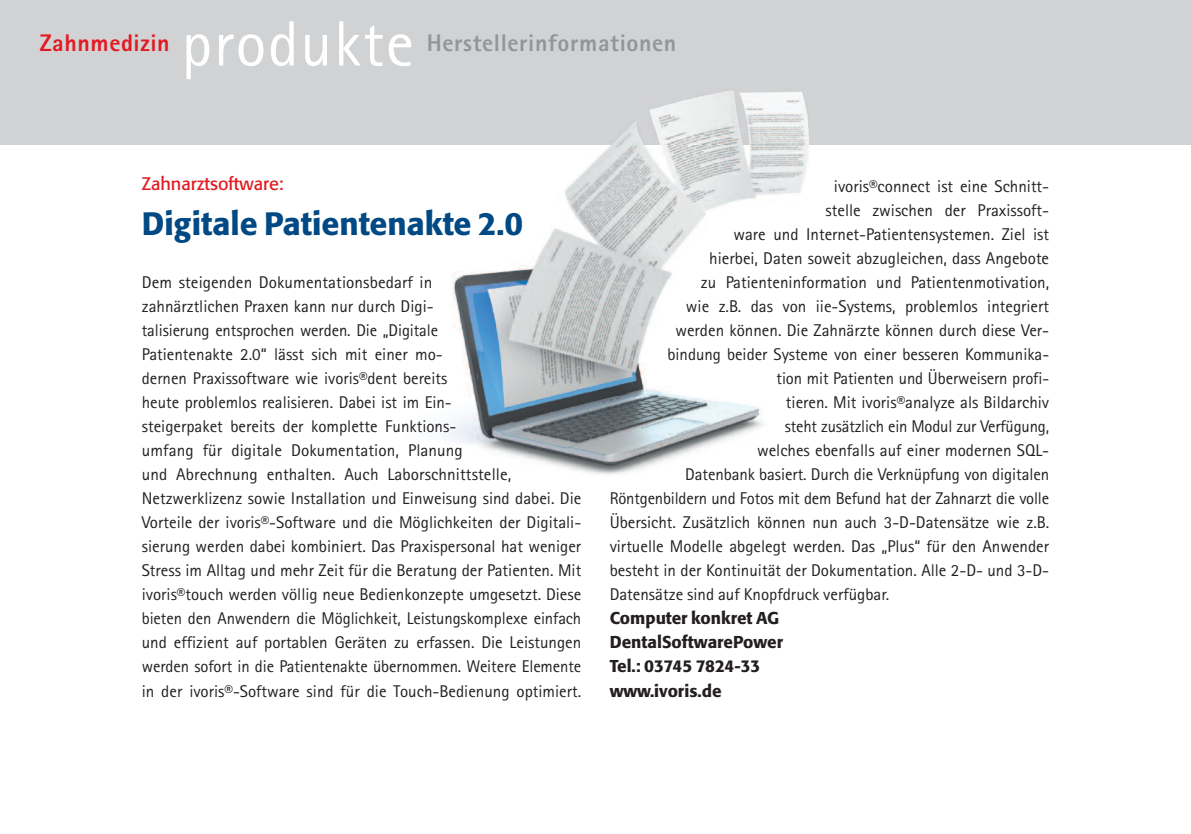
<style>
.page{position:relative;width:1191px;height:834px;background:#fff}
.page>*{position:absolute;margin:0;border:0;box-sizing:border-box;transform-origin:0 0}
.t1{font:64px "Rotis Sans Serif";letter-spacing:.025em;color:#fff}
.t2{font:500 32px "Formata";color:#014984}
.t3{font:800 24px "Rotis Sans Serif";letter-spacing:.025em;color:#939598}
.t4{font:800 24px "Rotis Sans Serif";letter-spacing:.025em;color:#e21a21}
.t5{font:18px "Formata";color:#e21a21}
.t6{font:17px/24px "Rotis Sans Serif";color:#231f20}
.t7{font:500 17px/24px "Formata";color:#231f20}
</style>
<div class="page">
<div style="left:0;top:0;width:1191px;height:144px;background:#d1d2d4"></div>
<img style="left:405px;top:91px;width:456px;height:384px">
<h3 class="t4" style="left:40px;top:35px;width:131px">Zahnmedizin</h3>
<h1 class="t1" style="left:181px;top:21px;width:234px">produkte</h1>
<h3 class="t3" style="left:427px;top:35px;width:251px">Herstellerinformationen</h3>
<p class="t5" style="left:142px;top:176px;width:143px">Zahnarztsoftware:</p>
<h2 class="t2" style="left:142px;top:210px;width:383px">Digitale Patientenakte 2.0</h2>
<p class="t6" style="left:142px;top:272px;width:441px">Dem steigenden Dokumentationsbedarf in<br>zahnärztlichen Praxen kann nur durch Digi-<br>talisierung entsprochen werden. Die „Digitale<br>Patientenakte 2.0“ lässt sich mit einer mo-<br>dernen Praxissoftware wie ivoris®dent bereits<br>heute problemlos realisieren. Dabei ist im Ein-<br>steigerpaket bereits der komplette Funktions-<br>umfang für digitale Dokumentation, Planung<br>und Abrechnung enthalten. Auch Laborschnittstelle, Netzwerklizenz sowie Installation und Einweisung sind dabei. Die Vorteile der ivoris®-Software und die Möglichkeiten der Digitali&shy;sierung werden dabei kombiniert. Das Praxispersonal hat weniger Stress im Alltag und mehr Zeit für die Beratung der Patienten. Mit ivoris®touch werden völlig neue Bedienkonzepte umgesetzt. Diese bieten den Anwendern die Möglichkeit, Leistungskomplexe einfach und effizient auf portablen Geräten zu erfassen. Die Leistungen werden sofort in die Patientenakte übernommen. Weitere Elemente in der ivoris®-Software sind für die Touch-Bedienung optimiert.</p>
<p class="t6" style="left:834px;top:176px;width:217px">ivoris®connect ist eine Schnitt-</p>
<p class="t6" style="left:825px;top:200px;width:225px">stelle zwischen der Praxissoft-</p>
<p class="t6" style="left:733px;top:224px;width:317px">ware und Internet-Patientensystemen. Ziel ist</p>
<p class="t6" style="left:709px;top:248px;width:341px">hierbei, Daten soweit abzugleichen, dass Angebote</p>
<p class="t6" style="left:701px;top:272px;width:350px">zu Patienteninformation und Patientenmotivation,</p>
<p class="t6" style="left:686px;top:296px;width:365px">wie z.B. das von iie-Systems, problemlos integriert</p>
<p class="t6" style="left:675px;top:320px;width:375px">werden können. Die Zahnärzte können durch diese Ver-</p>
<p class="t6" style="left:667px;top:344px;width:383px">bindung beider Systeme von einer besseren Kommunika-</p>
<p class="t6" style="left:776px;top:368px;width:274px">tion mit Patienten und Überweisern profi-</p>
<p class="t6" style="left:786px;top:392px;width:265px">tieren. Mit ivoris®analyze als Bildarchiv</p>
<p class="t6" style="left:785px;top:416px;width:266px">steht zusätzlich ein Modul zur Verfügung,</p>
<p class="t6" style="left:757px;top:440px;width:294px">welches ebenfalls auf einer modernen SQL-</p>
<p class="t6" style="left:685px;top:464px;width:365px">Datenbank basiert. Durch die Verknüpfung von digitalen</p>
<p class="t6" style="left:609px;top:488px;width:441px">Röntgenbildern und Fotos mit dem Befund hat der Zahnarzt die volle</p>
<p class="t6" style="left:609px;top:512px;width:441px">Übersicht. Zusätzlich können nun auch 3-D-Datensätze wie z.B.</p>
<p class="t6" style="left:609px;top:536px;width:441px">virtuelle Modelle abgelegt werden. Das „Plus“ für den Anwender</p>
<p class="t6" style="left:609px;top:560px;width:441px">besteht in der Kontinuität der Dokumentation. Alle 2-D- und 3-D-</p>
<p class="t6" style="left:609px;top:584px;width:281px">Datensätze sind auf Knopfdruck verfügbar.</p>
<p class="t7" style="left:609px;top:607px;width:175px">Computer konkret AG<br>DentalSoftwarePower<br>Tel.: 03745 7824-33 www.ivoris.de</p>
</div>
